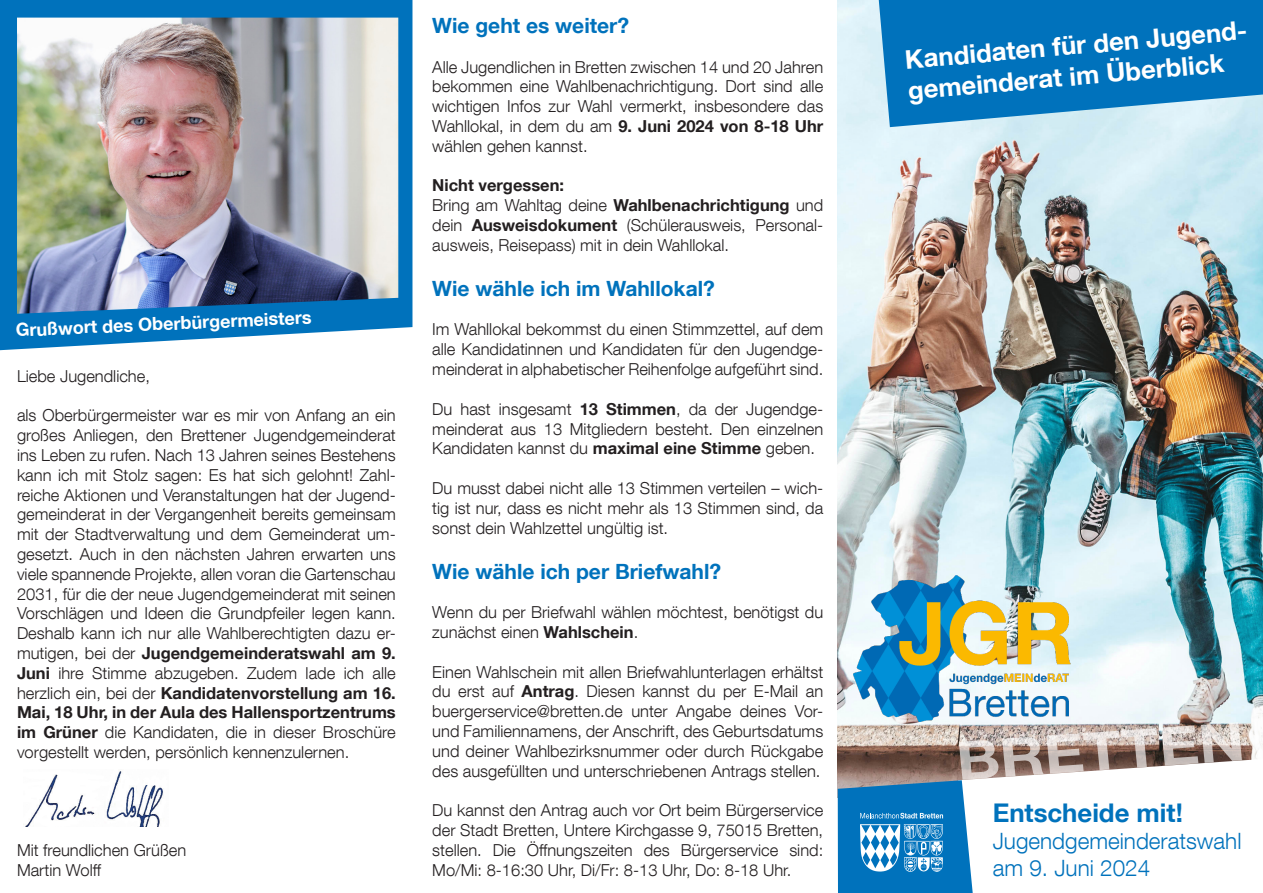
<style>
.page{position:relative;width:1263px;height:893px;background:#fff}
.page>*{position:absolute;margin:0;border:0;box-sizing:border-box;transform-origin:0 0}
.t1{font:700 25.8px/30.9px "Helvetica Neue LT Com";color:#fff}
.t2{font:700 25.8px "Helvetica Neue LT Com";color:#0072bc}
.t3{font:300 22.5px "Helvetica Neue LT Com";color:#0072bc}
.t4{font:700 21px "Helvetica Neue LT Com";color:#0072bc}
.t5{font:700 18px "Helvetica Neue LT Com";color:#fff}
.t6{font:300 16.5px/19.8px "Helvetica Neue LT Com";color:#231f20;text-align:justify}
.t7{font:700 16.5px "Helvetica Neue LT Com";color:#231f20}
.s1{font-weight:700}
</style>
<div class="page">
<img style="left:838px;top:0;width:425px;height:722px">
<svg style="left:879px;top:0;width:384px;height:127px;background:#2084c4"></svg>
<svg style="left:838px;top:722px;width:425px;height:171px"></svg>
<img style="left:853px;top:575px;width:217px;height:146px">
<svg style="left:0;top:0;width:412px;height:350px;background:#2787c6"></svg>
<img style="left:17px;top:18px;width:381px;height:296px">
<img style="left:23px;top:771px;width:140px;height:55px">
<p class="t5" style="left:16px;top:317px;width:297px;rotate:-2deg">Grußwort des Oberbürgermeisters</p>
<p class="t6" style="left:17px;top:366px;width:134px">Liebe Jugendliche,</p>
<p class="t6" style="left:17px;top:405px;width:380px">als Oberbürgermeister war es mir von Anfang an ein großes Anliegen, den Brettener Jugendgemeinderat ins Leben zu rufen. Nach 13 Jahren seines Bestehens kann ich mit Stolz sagen: Es hat sich gelohnt! Zahl&shy;reiche Aktionen und Veranstaltungen hat der Jugend&shy;gemeinderat in der Vergangenheit bereits gemeinsam mit der Stadtverwaltung und dem Gemeinderat um&shy;gesetzt. Auch in den nächsten Jahren erwarten uns viele spannende Projekte, allen voran die Gartenschau 2031, für die der neue Jugendgemeinderat mit seinen Vorschlägen und Ideen die Grundpfeiler legen kann.<br>Deshalb kann ich nur alle Wahlberechtigten dazu er&shy;mutigen, bei der <span class="s1">Jugendgemeinderatswahl am 9.<br>Juni</span> ihre Stimme abzugeben. Zudem lade ich alle herzlich ein, bei der <span class="s1">Kandidatenvorstellung am 16.<br>Mai, 18 Uhr, in der Aula des Hallensportzentrums im Grüner</span> die Kandidaten, die in dieser Broschüre vorgestellt werden, persönlich kennenzulernen.</p>
<p class="t6" style="left:17px;top:840px;width:171px">Mit freundlichen Grüßen</p>
<p class="t6" style="left:17px;top:859px;width:86px">Martin Wolff</p>
<p class="t4" style="left:432px;top:12px;width:198px">Wie geht es weiter?</p>
<p class="t6" style="left:432px;top:57px;width:392px">Alle Jugendlichen in Bretten zwischen 14 und 20 Jahren</p>
<p class="t6" style="left:432px;top:76px;width:392px">bekommen eine Wahlbenachrichtigung. Dort sind alle wichtigen Infos zur Wahl vermerkt, insbesondere das Wahllokal, in dem du am <span class="s1">9. Juni 2024 von 8-18 Uhr </span>wählen gehen kannst.</p>
<p class="t7" style="left:432px;top:175px;width:133px">Nicht vergessen:</p>
<p class="t6" style="left:432px;top:195px;width:392px">Bring am Wahltag deine <span class="s1">Wahlbenachrichtigung</span> und dein <span class="s1">Ausweisdokument</span> (Schülerausweis, Personal&shy;ausweis, Reisepass) mit in dein Wahllokal.</p>
<p class="t4" style="left:432px;top:275px;width:284px">Wie wähle ich im Wahllokal?</p>
<p class="t6" style="left:432px;top:319px;width:392px">Im Wahllokal bekommst du einen Stimmzettel, auf dem alle Kandidatinnen und Kandidaten für den Jugendge&shy;meinderat in alphabetischer Reihenfolge aufgeführt sind.</p>
<p class="t6" style="left:432px;top:399px;width:392px">Du hast insgesamt <span class="s1">13 Stimmen</span>, da der Jugendge&shy;meinderat aus 13 Mitgliedern besteht. Den einzelnen Kandidaten kannst du <span class="s1">maximal eine Stimme</span> geben.</p>
<p class="t6" style="left:432px;top:478px;width:392px">Du musst dabei nicht alle 13 Stimmen verteilen – wich&shy;tig ist nur, dass es nicht mehr als 13 Stimmen sind, da sonst dein Wahlzettel ungültig ist.</p>
<p class="t4" style="left:432px;top:558px;width:290px">Wie wähle ich per Briefwahl?</p>
<p class="t6" style="left:432px;top:602px;width:392px">Wenn du per Briefwahl wählen möchtest, benötigst du zunächst einen <span class="s1">Wahlschein</span>.</p>
<p class="t6" style="left:432px;top:661px;width:392px">Einen Wahlschein mit allen Briefwahlunterlagen erhältst du erst auf <span class="s1">Antrag</span>. Diesen kannst du per E-Mail an buergerservice@bretten.de unter Angabe deines Vor&shy;und Familiennamens, der Anschrift, des Geburtsdatums und deiner Wahlbezirksnummer oder durch Rückgabe des ausgefüllten und unterschriebenen Antrags stellen.</p>
<p class="t6" style="left:432px;top:800px;width:392px">Du kannst den Antrag auch vor Ort beim Bürgerservice der Stadt Bretten, Untere Kirchgasse 9, 75015 Bretten, stellen. Die Öffnungszeiten des Bürgerservice sind:<br>Mo/Mi: 8-16:30 Uhr, Di/Fr: 8-13 Uhr, Do: 8-18 Uhr.</p>
<p class="t1" style="left:904px;top:44px;width:347px;rotate:-5deg">Kandidaten für den Jugend&shy;gemeinderat im Überblick</p>
<p class="t2" style="left:993px;top:796px;width:192px">Entscheide mit!</p>
<p class="t3" style="left:993px;top:827px;width:250px">Jugendgemeinderatswahl</p>
<p class="t3" style="left:993px;top:854px;width:159px">am 9. Juni 2024</p>
</div>
